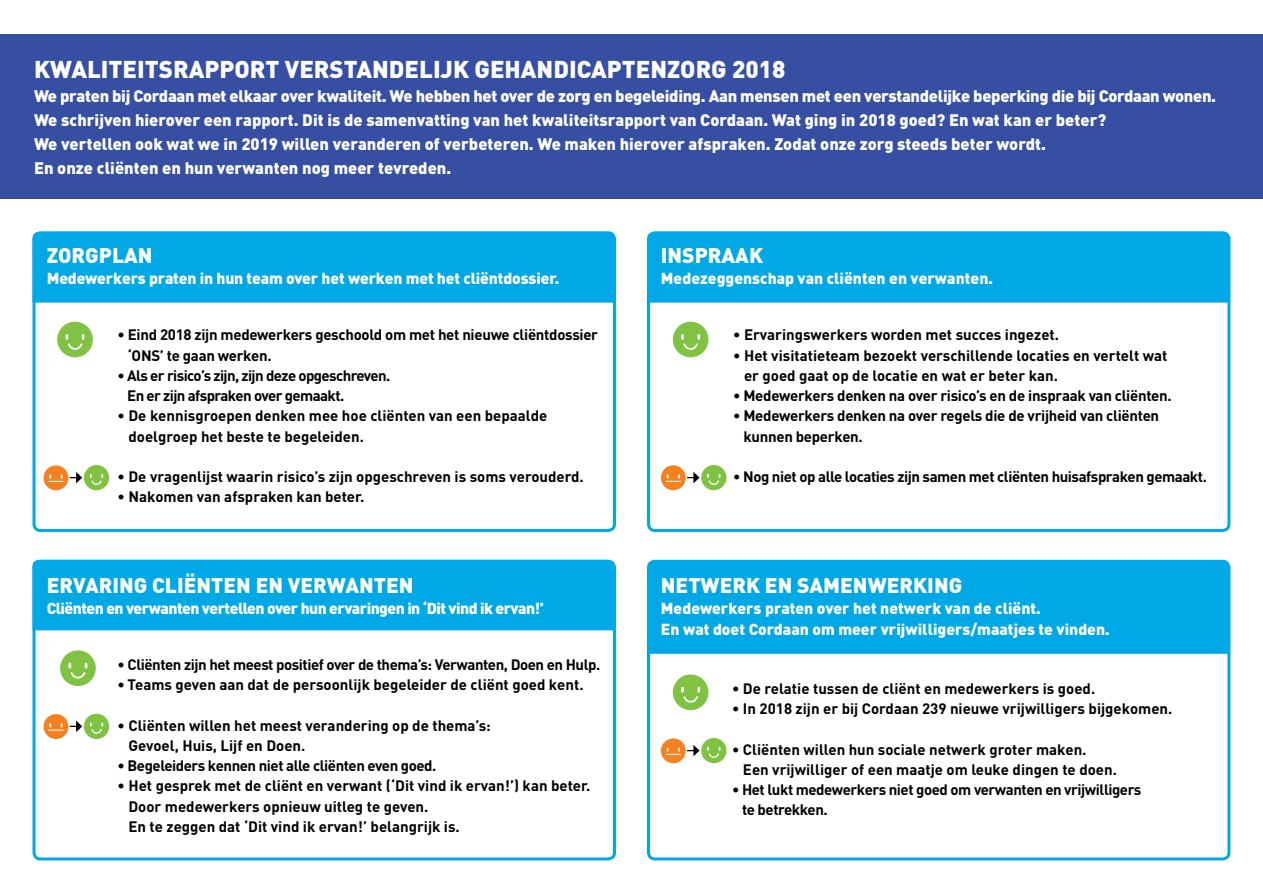
<style>
.page{position:relative;width:1263px;height:893px;background:#fff}
.page>*{position:absolute;margin:0;border:0;box-sizing:border-box;transform-origin:0 0}
.t1{font:900 24px "DIN";color:#fff}
.t2{font:900 21px "DIN";color:#fff}
.t3{font:900 16.5px/24px "DIN";color:#fff}
.t4{font:900 15.75px/21px "DIN";letter-spacing:-.01em;color:#fff}
.t5{font:900 15.75px "DIN";letter-spacing:-.035em;color:#fff}
.t6{font:700 15px/20.2px "DIN";letter-spacing:-.005em;color:#000}
.t7{font:700 15px/20.2px "DIN";letter-spacing:-.03em;color:#000}
.t8{font:700 15px/20.2px "DIN";letter-spacing:-.04em;color:#000}
</style>
<div class="page">
<div style="left:651px;top:564px;width:575px;height:90px;background:#00a8e5"></div>
<div style="left:651px;top:235px;width:575px;height:68px;background:#00a8e5"></div>
<div style="left:33px;top:560px;width:580px;height:70px;background:#00a8e5"></div>
<div style="left:33px;top:231px;width:583px;height:301px;border:3px solid #00a8e5;border-radius:6px"></div>
<div style="left:33px;top:560px;width:583px;height:300px;border:3px solid #00a8e5;border-radius:6px"></div>
<div style="left:647px;top:231px;width:583px;height:301px;border:3px solid #00a8e5;border-radius:6px"></div>
<div style="left:647px;top:560px;width:583px;height:300px;border:3px solid #00a8e5;border-radius:6px"></div>
<div style="left:0;top:34px;width:1263px;height:164px;background:#374fa2"></div>
<div style="left:33px;top:232px;width:581px;height:71px;background:#00a8e5"></div>
<div style="left:673px;top:322px;width:35px;height:35px;background:#80c342;border-radius:50%"></div>
<svg style="left:681px;top:334px;width:19px;height:16px"></svg>
<div style="left:673px;top:674px;width:35px;height:36px;background:#80c342;border-radius:50%"></div>
<svg style="left:681px;top:687px;width:19px;height:16px"></svg>
<div style="left:57px;top:322px;width:36px;height:35px;background:#80c342;border-radius:50%"></div>
<svg style="left:66px;top:334px;width:18px;height:16px"></svg>
<div style="left:60px;top:650px;width:36px;height:36px;background:#80c342;border-radius:50%"></div>
<svg style="left:69px;top:663px;width:18px;height:16px"></svg>
<div style="left:84px;top:465px;width:25px;height:25px;background:#80c342;border-radius:50%"></div>
<svg style="left:90px;top:474px;width:13px;height:11px"></svg>
<div style="left:44px;top:465px;width:24px;height:25px;background:#f58220;border-radius:50%"></div>
<svg style="left:49px;top:475px;width:14px;height:7px"></svg>
<svg style="left:70px;top:472px;width:12px;height:11px"></svg>
<div style="left:701px;top:465px;width:25px;height:25px;background:#80c342;border-radius:50%"></div>
<svg style="left:707px;top:474px;width:13px;height:11px"></svg>
<div style="left:661px;top:465px;width:25px;height:25px;background:#f58220;border-radius:50%"></div>
<svg style="left:666px;top:475px;width:14px;height:7px"></svg>
<svg style="left:687px;top:472px;width:12px;height:11px"></svg>
<div style="left:701px;top:738px;width:25px;height:25px;background:#80c342;border-radius:50%"></div>
<svg style="left:707px;top:747px;width:13px;height:11px"></svg>
<div style="left:661px;top:738px;width:25px;height:25px;background:#f58220;border-radius:50%"></div>
<svg style="left:666px;top:748px;width:14px;height:7px"></svg>
<svg style="left:687px;top:745px;width:12px;height:11px"></svg>
<div style="left:84px;top:714px;width:25px;height:25px;background:#80c342;border-radius:50%"></div>
<svg style="left:90px;top:722px;width:13px;height:12px"></svg>
<div style="left:44px;top:714px;width:24px;height:25px;background:#f58220;border-radius:50%"></div>
<svg style="left:49px;top:723px;width:14px;height:8px"></svg>
<svg style="left:70px;top:721px;width:12px;height:11px"></svg>
<h1 class="t1" style="left:34px;top:53px;width:753px">Kwaliteitsrapport verstandelijk gehandicaptenzorg 2018</h1>
<p class="t3" style="left:34px;top:83px;width:1183px">We praten bij Cordaan met elkaar over kwaliteit. We hebben het over de zorg en begeleiding. Aan mensen met een verstandelijke beperking die bij Cordaan wonen.<br>We schrijven hierover een rapport. Dit is de samenvatting van het kwaliteitsrapport van Cordaan. Wat ging in 2018 goed? En wat kan er beter?<br>We vertellen ook wat we in 2019 willen veranderen of verbeteren. We maken hierover afspraken. Zodat onze zorg steeds beter wordt.<br>En onze cliënten en hun verwanten nog meer tevreden.</p>
<h2 class="t2" style="left:47px;top:241px;width:107px">zorgplan</h2>
<p class="t4" style="left:47px;top:267px;width:514px">Medewerkers praten in hun team over het werken met het cliëntdossier.</p>
<p class="t6" style="left:128px;top:324px;width:472px;text-indent:-10px">• Eind 2018 zijn medewerkers geschoold om met het nieuwe cliëntdossier ‘ONS</p>
<p class="t6" style="left:160px;top:344px;width:113px">’ te gaan werken.</p>
<p class="t8" style="left:127px;top:365px;width:265px;text-indent:-10px">• Als er risico’s zijn, zijn deze opgeschreven.<br>En er zijn afspraken over gemaakt.</p>
<p class="t6" style="left:128px;top:405px;width:420px;text-indent:-11px">• De kennisgroepen denken mee hoe cliënten van een bepaalde doelgroep het beste te begeleiden.</p>
<p class="t6" style="left:118px;top:466px;width:468px">• De vragenlijst waarin risico’s zijn opgeschreven is soms verouderd.</p>
<p class="t6" style="left:118px;top:486px;width:248px">• Nakomen van afspraken kan beter.</p>
<h2 class="t2" style="left:47px;top:571px;width:368px">Ervaring cliënten en verwanten</h2>
<p class="t5" style="left:47px;top:597px;width:499px">Cliënten en verwanten vertellen over hun ervaringen in ‘Dit vind ik ervan!’</p>
<p class="t7" style="left:118px;top:654px;width:484px">• Cliënten zijn het meest positief over de thema’s: Verwanten, Doen en H ulp.</p>
<p class="t6" style="left:118px;top:674px;width:468px">• Teams geven aan dat de persoonlijk begeleider de cliënt goed kent.</p>
<p class="t6" style="left:128px;top:714px;width:364px;text-indent:-11px">• Cliënten willen het meest verandering op de thema’s:<br>Gevoel, H uis, Lijf en Doen.</p>
<p class="t7" style="left:118px;top:755px;width:320px">• Begeleiders kennen niet alle cliënten even goed.</p>
<p class="t6" style="left:128px;top:775px;width:463px;text-indent:-11px">• Het gesprek met de cliënt en verwant (‘Dit vind ik ervan!’) kan beter.<br>Door medewerkers opnieuw uitleg te geven.<br>En te zeggen dat ‘Dit vind ik ervan!’ belangrijk is.</p>
<h2 class="t2" style="left:661px;top:241px;width:102px">Inspraak</h2>
<p class="t4" style="left:661px;top:267px;width:334px">Medezeggenschap van cliënten en verwanten.</p>
<p class="t6" style="left:733px;top:324px;width:327px">• E rvaringswerkers worden met succes ingezet.</p>
<p class="t6" style="left:744px;top:344px;width:425px;text-indent:-11px">• H et visitatieteam bezoekt verschillende locaties en vertelt wat er goed gaat op de locatie en wat er beter kan.</p>
<p class="t6" style="left:733px;top:385px;width:440px">• Medewerkers denken na over risico’s en de inspraak van cliënten.</p>
<p class="t6" style="left:743px;top:405px;width:417px;text-indent:-10px">• Medewerkers denken na over regels die de vrijheid van cliënten kunnen beperken.</p>
<p class="t7" style="left:733px;top:466px;width:475px">• Nog niet op alle locaties zijn samen met cliënten huisafspraken gemaakt.</p>
<h2 class="t2" style="left:661px;top:571px;width:303px">Netwerk en samenwerking</h2>
<p class="t4" style="left:661px;top:597px;width:450px">Medewerkers praten over het netwerk van de cliënt.<br>En wat doet Cordaan om meer vrijwilligers/maatjes te vinden.</p>
<p class="t6" style="left:732px;top:678px;width:365px">• De relatie tussen de cliënt en medewerkers is goed.</p>
<p class="t6" style="left:732px;top:698px;width:442px">• I n 2018 zijn er bij Cordaan 239 nieuwe vrijwilligers bijgekomen.</p>
<p class="t6" style="left:743px;top:738px;width:376px;text-indent:-11px">• Cliënten willen hun sociale netwerk groter maken.<br>Een vrijwilliger of een maatje om leuke dingen te doen.</p>
<p class="t7" style="left:742px;top:779px;width:401px;text-indent:-10px">• H et lukt medewerkers niet goed om verwanten en vrijwilligers te betrekken.</p>
</div>
